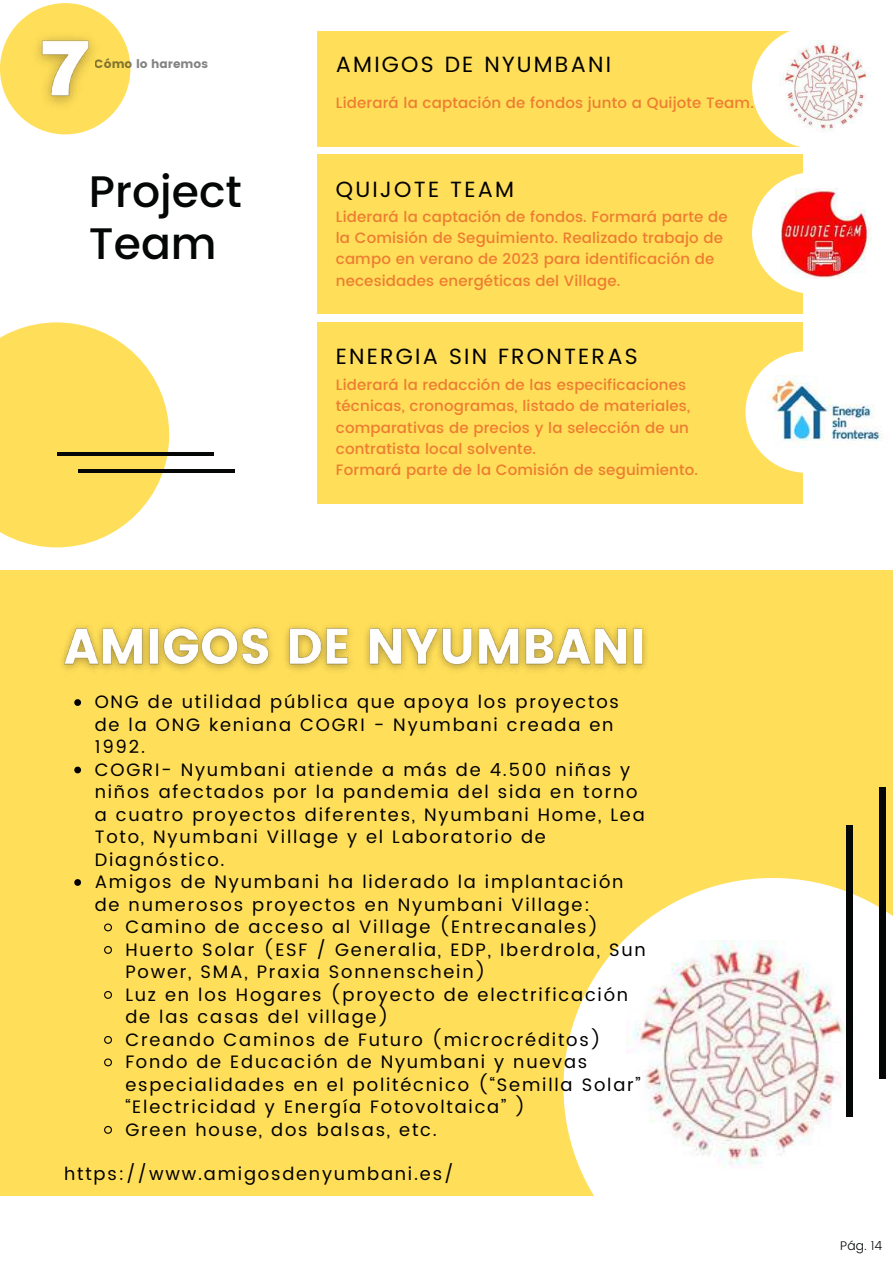
<style>
.page{position:relative;width:893px;height:1264px;background:#fff}
.page>*{position:absolute;margin:0;border:0;box-sizing:border-box;transform-origin:0 0}
.t1{font:500 44.1px/52.3px "Poppins";color:#050707}
.t2{font:22.05px "Poppins";letter-spacing:.1em;color:#000}
.t3{font:18px "Poppins";letter-spacing:.1em;color:#000}
.t4{font:500 15px/21.3px "Poppins";letter-spacing:.01em;color:#ed7c31}
.t5{font:300 12.45px "Poppins";color:#050707}
.t6{font:12px "Poppins";color:#050707}
</style>
<div class="page">
<div style="left:317px;top:31px;width:485px;height:116px;background:#ffde59"></div>
<div style="left:317px;top:154px;width:485px;height:160px;background:#ffde59"></div>
<div style="left:317px;top:322px;width:485px;height:181px;background:#ffde59"></div>
<svg style="left:0;top:322px;width:169px;height:225px"></svg>
<hr style="left:57px;top:452px;width:156px;height:3px;background:#050707">
<hr style="left:78px;top:469px;width:156px;height:4px;background:#050707">
<div style="left:752px;top:27px;width:121px;height:121px;background:#fff;border-radius:50%"></div>
<img style="left:779px;top:40px;width:90px;height:91px">
<div style="left:752px;top:172px;width:121px;height:122px;background:#fff;border-radius:50%"></div>
<img style="left:781px;top:188px;width:90px;height:90px">
<div style="left:745px;top:351px;width:122px;height:122px;background:#fff;border-radius:50%"></div>
<img style="left:767px;top:376px;width:116px;height:72px">
<div style="left:0;top:570px;width:892px;height:625px;background:#ffde59"></div>
<svg style="left:563px;top:878px;width:329px;height:318px;fill:#fff"></svg>
<div style="left:878px;top:787px;width:7px;height:291px;background:#050707"></div>
<img style="left:62px;top:625px;width:584px;height:46px">
<img style="left:626px;top:940px;width:233px;height:233px">
<div style="left:846px;top:825px;width:7px;height:292px;background:#050707"></div>
<svg style="left:74px;top:699px;width:7px;height:7px"></svg>
<svg style="left:74px;top:766px;width:7px;height:7px"></svg>
<svg style="left:74px;top:879px;width:7px;height:6px"></svg>
<svg style="left:104px;top:923px;width:8px;height:9px"></svg>
<svg style="left:104px;top:946px;width:8px;height:8px"></svg>
<svg style="left:104px;top:991px;width:8px;height:8px"></svg>
<svg style="left:104px;top:1036px;width:8px;height:8px"></svg>
<svg style="left:104px;top:1058px;width:8px;height:9px"></svg>
<svg style="left:104px;top:1126px;width:8px;height:8px"></svg>
<div style="left:0;top:3px;width:130px;height:131px;background:#ffde59;border-radius:50%"></div>
<img style="left:37px;top:37px;width:56px;height:68px">
<p class="t6" style="left:95px;top:57px;width:115px">Cómo lo haremos</p>
<h1 class="t1" style="left:89px;top:165px;width:154px">Project<br>Team</h1>
<p class="t2" style="left:336px;top:52px;width:277px">AMIGOS DE NYUMBANI</p>
<p class="t4" style="left:336px;top:92px;width:419px">Liderará la captación de fondos junto a Quijote Team.</p>
<p class="t2" style="left:336px;top:176px;width:180px">QUIJOTE TEAM</p>
<p class="t4" style="left:336px;top:206px;width:393px">Liderará la captación de fondos. Formará parte de la Comisión de Seguimiento. Realizado trabajo de campo en verano de 2023 para identificación de necesidades energéticas del Village.</p>
<p class="t2" style="left:336px;top:343px;width:303px">ENERGIA SIN FRONTERAS</p>
<p class="t4" style="left:336px;top:374px;width:363px">Liderará la redacción de las especificaciones técnicas, cronogramas, listado de materiales, comparativas de precios y la selección de un contratista local solvente.<br>Formará parte de la Comisión de seguimiento.</p>
<p class="t3" style="left:95px;top:691px;width:525px">ONG de utilidad pública que apoya los proyectos</p>
<p class="t3" style="left:95px;top:714px;width:520px">de la ONG keniana COGRI - Nyumbani creada en</p>
<p class="t3" style="left:95px;top:736px;width:52px">1992.</p>
<p class="t3" style="left:95px;top:759px;width:537px">COGRI- Nyumbani atiende a más de 4.500 niñas y</p>
<p class="t3" style="left:95px;top:781px;width:544px">niños afectados por la pandemia del sida en torno</p>
<p class="t3" style="left:95px;top:803px;width:551px">a cuatro proyectos diferentes, Nyumbani Home, Lea</p>
<p class="t3" style="left:95px;top:826px;width:452px">Toto, Nyumbani Village y el Laboratorio de</p>
<p class="t3" style="left:95px;top:848px;width:131px">Diagnóstico.</p>
<p class="t3" style="left:95px;top:871px;width:530px">Amigos de Nyumbani ha liderado la implantación</p>
<p class="t3" style="left:95px;top:893px;width:496px">de numerosos proyectos en Nyumbani Village:</p>
<p class="t3" style="left:125px;top:916px;width:474px">Camino de acceso al Village (Entrecanales)</p>
<p class="t3" style="left:125px;top:938px;width:522px">Huerto Solar (ESF / Generalia, EDP, Iberdrola, Sun</p>
<p class="t3" style="left:125px;top:961px;width:362px">Power, SMA, Praxia Sonnenschein)</p>
<p class="t3" style="left:125px;top:983px;width:504px">Luz en los Hogares (proyecto de electrificación</p>
<p class="t3" style="left:125px;top:1006px;width:265px">de las casas del village)</p>
<p class="t3" style="left:125px;top:1028px;width:477px">Creando Caminos de Futuro (microcréditos)</p>
<p class="t3" style="left:125px;top:1051px;width:463px">Fondo de Educación de Nyumbani y nuevas</p>
<p class="t3" style="left:125px;top:1073px;width:517px">especialidades en el politécnico (“Semilla Solar”</p>
<p class="t3" style="left:125px;top:1096px;width:401px">“Electricidad y Energía Fotovoltaica” )</p>
<p class="t3" style="left:125px;top:1118px;width:313px">Green house, dos balsas, etc.</p>
<p class="t3" style="left:64px;top:1163px;width:391px">https://www.amigosdenyumbani.es/</p>
<p class="t5" style="left:840px;top:1238px;width:44px">Pág. 14</p>
</div>
